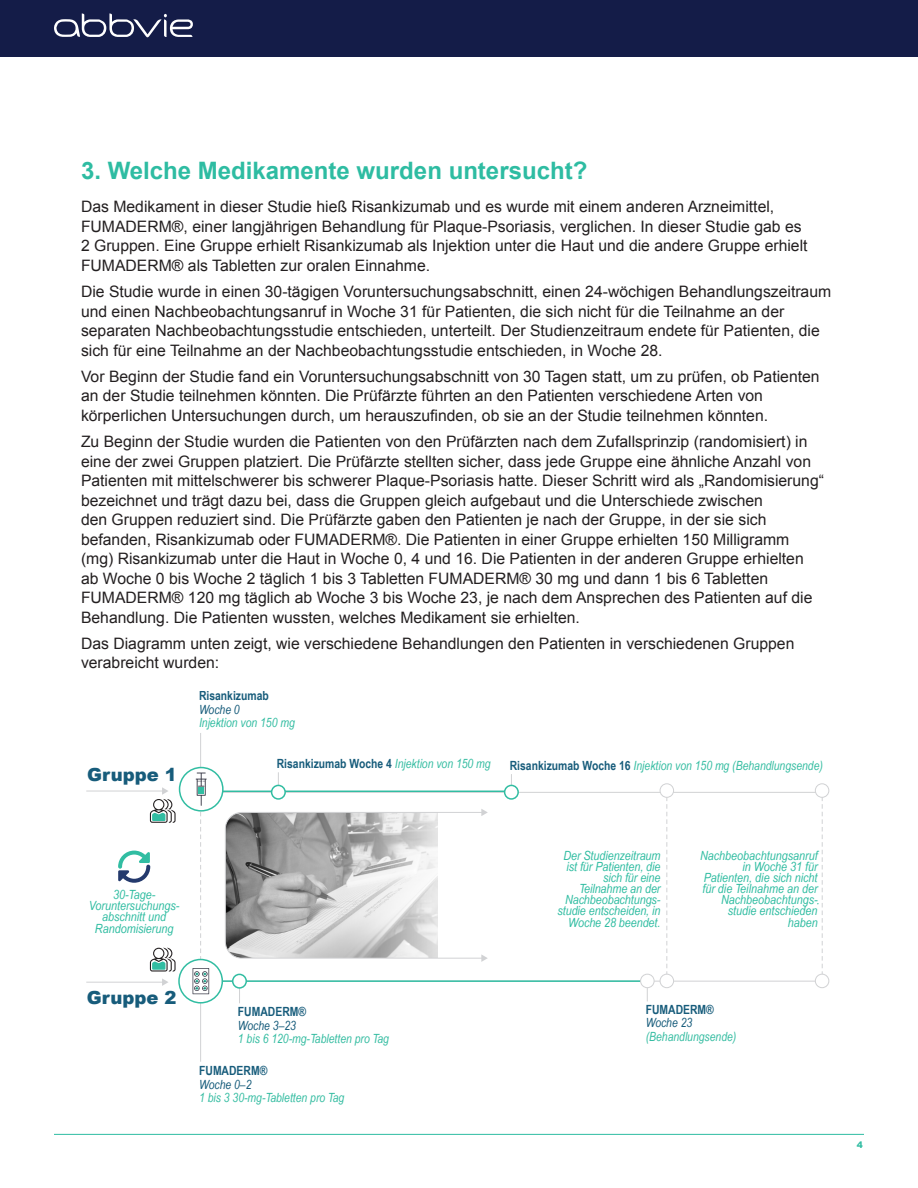
<style>
.page{position:relative;width:918px;height:1188px;background:#fff}
.page>*{position:absolute;margin:0;border:0;box-sizing:border-box;transform-origin:0 0}
.t1{font:700 24px "Arial";color:#2ebca2}
.t2{font:900 18px "Arial";color:#175c7b}
.t3{font:15.75px/19.5px "Arial";color:#231f20}
.t4{font:italic 12.6px/11.1px "Arial Narrow";color:#31bda2;text-align:right;scale:1.04 1}
.t5{font:italic 12.6px "Arial Narrow";color:#36bda2}
.t6{font:700 12.6px "Arial Narrow";color:#175c7b}
.t7{font:italic 12.6px "Arial Narrow";color:#175c7b}
.t8{font:italic 12.6px "Arial Narrow";color:#34bda2}
.t9{font:900 9px "Arial";color:#33bda3}
.s1{font-weight:400;font-style:italic;color:#36bda2}
.s2{font-weight:700;font-style:normal;color:#175c7b}
</style>
<div class="page">
<div style="left:0;top:0;width:918px;height:56px;background:#141c48"></div>
<svg style="left:54px;top:13px;width:139px;height:24px"></svg>
<hr style="left:54px;top:1134px;width:810px;height:1px;background:#2ebca2">
<svg style="left:225px;top:809px;width:263px;height:153px"></svg>
<hr style="left:222px;top:981px;width:600px;height:1px;background:#d1d2d4">
<hr style="left:222px;top:792px;width:600px;height:1px;background:#d1d2d4">
<svg style="left:647px;top:988px;width:1px;height:13px"></svg>
<hr style="left:200px;top:981px;width:1px;height:81px;background:#d1d2d4">
<svg style="left:239px;top:989px;width:1px;height:14px"></svg>
<hr style="left:201px;top:980px;width:446px;height:2px;background:#31bda2">
<hr style="left:214px;top:791px;width:298px;height:1px;background:#31bda2">
<hr style="left:200px;top:733px;width:1px;height:42px;background:#d1d2d4">
<svg style="left:278px;top:772px;width:1px;height:13px"></svg>
<div style="left:505px;top:785px;width:13px;height:14px;background:#fff;border-radius:50%"></div>
<div style="left:504px;top:785px;width:15px;height:15px;border:2px solid #31bda2;border-radius:50%"></div>
<svg style="left:666px;top:798px;width:1px;height:176px"></svg>
<div style="left:272px;top:785px;width:13px;height:14px;background:#fff;border-radius:50%"></div>
<div style="left:271px;top:785px;width:15px;height:15px;border:2px solid #31bda2;border-radius:50%"></div>
<div style="left:233px;top:974px;width:13px;height:14px;background:#fff;border-radius:50%"></div>
<div style="left:232px;top:974px;width:15px;height:15px;border:2px solid #31bda2;border-radius:50%"></div>
<div style="left:180px;top:768px;width:43px;height:43px;background:#fff;border-radius:50%"></div>
<div style="left:179px;top:767px;width:45px;height:45px;border:2px solid #31bda2;border-radius:50%"></div>
<div style="left:641px;top:974px;width:13px;height:14px;background:#fff;border-radius:50%"></div>
<div style="left:640px;top:974px;width:14px;height:14px;border:1px solid #d1d2d4;border-radius:50%"></div>
<div style="left:660px;top:974px;width:14px;height:14px;background:#fff;border-radius:50%"></div>
<div style="left:660px;top:974px;width:14px;height:14px;border:1px solid #d1d2d4;border-radius:50%"></div>
<div style="left:660px;top:784px;width:14px;height:13px;background:#fff;border-radius:50%"></div>
<div style="left:660px;top:783px;width:14px;height:15px;border:1px solid #d1d2d4;border-radius:50%"></div>
<div style="left:815px;top:974px;width:14px;height:14px;background:#fff;border-radius:50%"></div>
<div style="left:815px;top:974px;width:14px;height:14px;border:1px solid #d1d2d4;border-radius:50%"></div>
<div style="left:815px;top:783px;width:14px;height:15px;border:1px solid #d1d2d4;border-radius:50%"></div>
<svg style="left:179px;top:960px;width:43px;height:43px"></svg>
<div style="left:178px;top:959px;width:45px;height:45px;border:2px solid #31bda2;border-radius:50%"></div>
<svg style="left:193px;top:773px;width:16px;height:221px"></svg>
<svg style="left:118px;top:851px;width:32px;height:32px"></svg>
<hr style="left:86px;top:791px;width:77px;height:1px;background:#d1d2d4">
<hr style="left:86px;top:982px;width:77px;height:1px;background:#d1d2d4">
<svg style="left:162px;top:978px;width:6px;height:8px"></svg>
<svg style="left:817px;top:792px;width:6px;height:186px"></svg>
<svg style="left:150px;top:787px;width:26px;height:36px"></svg>
<svg style="left:150px;top:948px;width:26px;height:24px"></svg>
<h1 class="t1" style="left:81px;top:155px;width:508px">3. Welche Medikamente wurden untersucht?</h1>
<p class="t3" style="left:81px;top:197px;width:728px">Das Medikament in dieser Studie hieß Risankizumab und es wurde mit einem anderen Arzneimittel, FUMADERM®, einer langjährigen Behandlung für Plaque-Psoriasis, verglichen. In dieser Studie gab es 2 Gruppen. Eine Gruppe erhielt Risankizumab als Injektion unter die Haut und die andere Gruppe erhielt FUMADERM® als Tabletten zur oralen Einnahme.</p>
<p class="t3" style="left:81px;top:282px;width:752px">Die Studie wurde in einen 30-tägigen Voruntersuchungsabschnitt, einen 24-wöchigen Behandlungszeitraum und einen Nachbeobachtungsanruf in Woche 31 für Patienten, die sich nicht für die Teilnahme an der separaten Nachbeobachtungsstudie entschieden, unterteilt. Der Studienzeitraum endete für Patienten, die sich für eine Teilnahme an der Nachbeobachtungsstudie entschieden, in Woche 28.</p>
<p class="t3" style="left:81px;top:367px;width:740px">Vor Beginn der Studie fand ein Voruntersuchungsabschnitt von 30 Tagen statt, um zu prüfen, ob Patienten an der Studie teilnehmen könnten. Die Prüfärzte führten an den Patienten verschiedene Arten von körperlichen Untersuchungen durch, um herauszufinden, ob sie an der Studie teilnehmen könnten.</p>
<p class="t3" style="left:81px;top:432px;width:745px">Zu Beginn der Studie wurden die Patienten von den Prüfärzten nach dem Zufallsprinzip (randomisiert) in eine der zwei Gruppen platziert. Die Prüfärzte stellten sicher, dass jede Gruppe eine ähnliche Anzahl von Patienten mit mittelschwerer bis schwerer Plaque-Psoriasis hatte. Dieser Schritt wird als „Randomisierung“ bezeichnet und trägt dazu bei, dass die Gruppen gleich aufgebaut und die Unterschiede zwischen<br>den Gruppen reduziert sind. Die Prüfärzte gaben den Patienten je nach der Gruppe, in der sie sich befanden, Risankizumab oder FUMADERM®. Die Patienten in einer Gruppe erhielten 150 Milligramm (mg) Risankizumab unter die Haut in Woche 0, 4 und 16. Die Patienten in der anderen Gruppe erhielten ab Woche 0 bis Woche 2 täglich 1 bis 3 Tabletten FUMADERM® 30 mg und dann 1 bis 6 Tabletten FUMADERM® 120 mg täglich ab Woche 3 bis Woche 23, je nach dem Ansprechen des Patienten auf die Behandlung. Die Patienten wussten, welches Medikament sie erhielten.</p>
<p class="t3" style="left:81px;top:634px;width:715px">Das Diagramm unten zeigt, wie verschiedene Behandlungen den Patienten in verschiedenen Gruppen verabreicht wurden:</p>
<p class="t2" style="left:87px;top:762px;width:91px">Gruppe 1</p>
<p class="t6" style="left:199px;top:686px;width:71px">Risankizumab</p>
<p class="t7" style="left:199px;top:701px;width:42px">Woche 0</p>
<p class="t8" style="left:199px;top:714px;width:97px">Injektion von 150 mg</p>
<p class="t6" style="left:277px;top:754px;width:215px">Risankizumab Woche 4 <span class="s1">Injektion von 150 mg</span></p>
<p class="t5" style="left:510px;top:757px;width:315px"><span class="s2">Risankizumab Woche 16</span> Injektion von 150 mg (Behandlungsende)</p>
<p class="t4" style="left:89px;top:889px;width:88px;text-align:center">30-Tage-<br>Voruntersuchungs&shy;abschnitt und<br>Randomisierung</p>
<p class="t2" style="left:87px;top:985px;width:91px">Gruppe 2</p>
<p class="t6" style="left:238px;top:1002px;width:70px">FUMADERM®</p>
<p class="t7" style="left:238px;top:1017px;width:60px">Woche 3–23</p>
<p class="t5" style="left:238px;top:1030px;width:153px">1 bis 6 120-mg-Tabletten pro Tag</p>
<p class="t6" style="left:199px;top:1061px;width:70px">FUMADERM®</p>
<p class="t7" style="left:199px;top:1076px;width:54px">Woche 0–2</p>
<p class="t5" style="left:199px;top:1089px;width:147px">1 bis 3 30-mg-Tabletten pro Tag</p>
<p class="t4" style="left:558px;top:850px;width:101px">Der Studienzeitraum ist für Patienten, die sich für eine<br>Teilnahme an der<br>Nachbeobachtungs&shy;studie entscheiden, in<br>Woche 28 beendet.</p>
<p class="t4" style="left:700px;top:850px;width:115px">Nachbeobachtungsanruf in Woche 31 für<br>Patienten, die sich nicht für die Teilnahme an der<br>Nachbeobachtungs&shy;studie entschieden haben</p>
<p class="t6" style="left:646px;top:1000px;width:70px">FUMADERM®</p>
<p class="t7" style="left:646px;top:1014px;width:48px">Woche 23</p>
<p class="t5" style="left:646px;top:1028px;width:92px">(Behandlungsende)</p>
<p class="t9" style="left:857px;top:1139px;width:8px">4</p>
</div>
